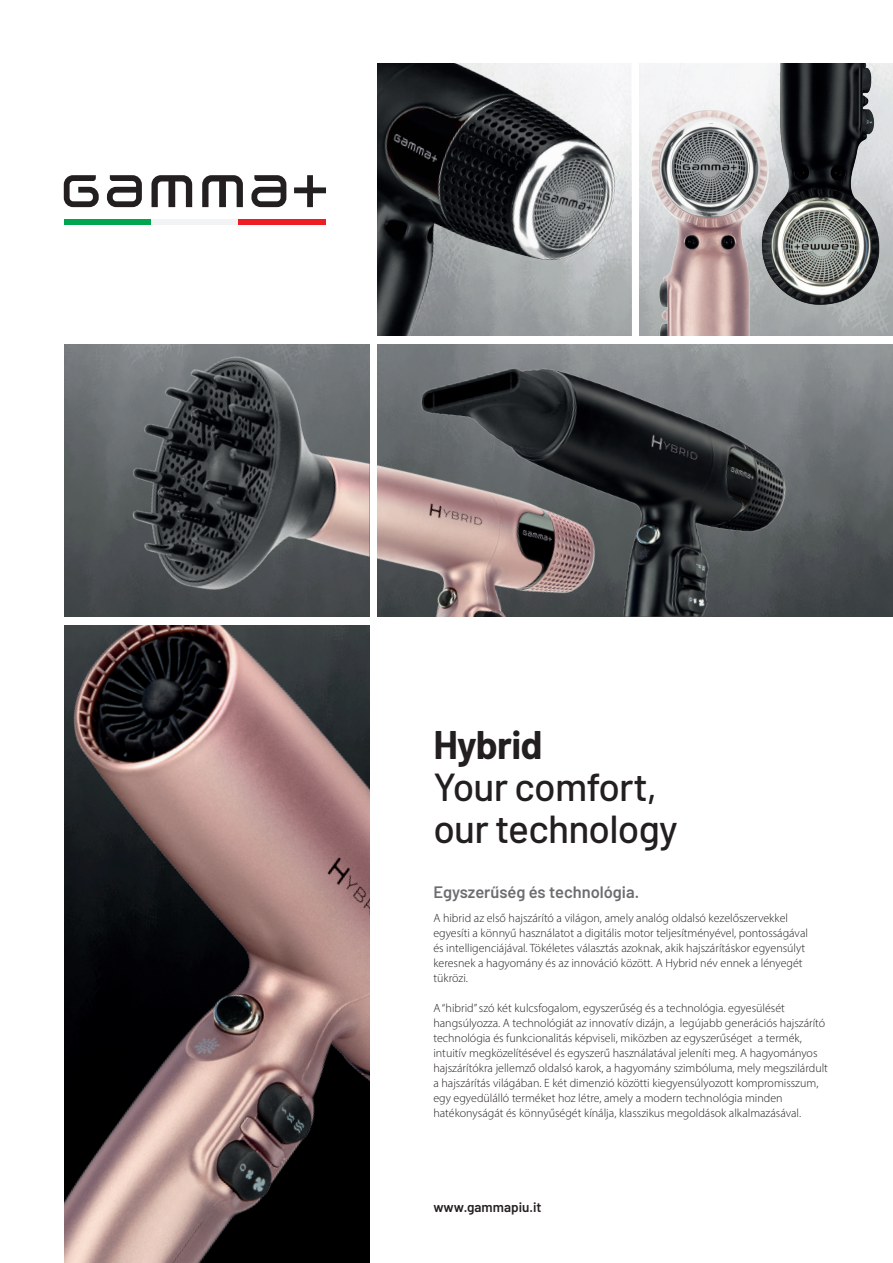
<style>
.page{position:relative;width:893px;height:1263px;background:#fff}
.page>*{position:absolute;margin:0;border:0;box-sizing:border-box;transform-origin:0 0}
.t1{font:500 39px/42px "Barlow";letter-spacing:-.02em;color:#231f20}
.t2{font:700 39px "Barlow";letter-spacing:-.02em;color:#231f20}
.t3{font:600 16.5px "Barlow";color:#6c6d70}
.t4{font:600 13.5px "Barlow";color:#231f20}
.t5{font:300 12px/15px "Myriad Pro";color:#231f20}
</style>
<div class="page">
<img style="left:65px;top:625px;width:305px;height:638px">
<img style="left:378px;top:344px;width:515px;height:273px">
<img style="left:65px;top:344px;width:57px;height:273px">
<img style="left:639px;top:64px;width:254px;height:272px">
<img style="left:623px;top:65px;width:8px;height:271px">
<div style="left:64px;top:219px;width:87px;height:6px;background:#00a54f"></div>
<div style="left:151px;top:219px;width:88px;height:6px;background:#f2f3f4"></div>
<div style="left:239px;top:219px;width:87px;height:6px;background:#ee1d23"></div>
<svg style="left:251px;top:175px;width:35px;height:32px"></svg>
<svg style="left:64px;top:175px;width:35px;height:32px"></svg>
<svg style="left:107px;top:175px;width:35px;height:32px"></svg>
<svg style="left:152px;top:175px;width:40px;height:32px"></svg>
<svg style="left:294px;top:175px;width:32px;height:32px"></svg>
<svg style="left:202px;top:175px;width:41px;height:32px"></svg>
<img style="left:644px;top:100px;width:133px;height:236px">
<img style="left:757px;top:64px;width:129px;height:247px">
<img style="left:377px;top:64px;width:246px;height:272px">
<img style="left:122px;top:344px;width:248px;height:273px">
<img style="left:377px;top:448px;width:20px;height:169px">
<img style="left:397px;top:357px;width:451px;height:260px">
<h1 class="t2" style="left:433px;top:716px;width:111px">Hybrid</h1>
<h1 class="t1" style="left:433px;top:763px;width:246px">Your comfort, our technology</h1>
<h2 class="t3" style="left:433px;top:880px;width:207px">Egyszerűség és technológia.</h2>
<p class="t5" style="left:433px;top:910px;width:376px">A hibrid az első hajszárító a világon, amely analóg oldalsó kezelőszervekkel egyesíti a könnyű használatot a digitális motor teljesítményével, pontosságával és intelligenciájával. Tökéletes választás azoknak, akik hajszárításkor egyensúlyt keresnek a hagyomány és az innováció között. A Hybrid név ennek a lényegét tükrözi.</p>
<p class="t5" style="left:433px;top:1000px;width:396px">A “hibrid” szó két kulcsfogalom, egyszerűség és a technológia. egyesülését hangsúlyozza. A technológiát az innovatív dizájn, a legújabb generációs hajszárító technológia és funkcionalitás képviseli, miközben az egyszerűséget a termék, intuitív megközelítésével és egyszerű használatával jeleníti meg. A hagyományos hajszárítókra jellemző oldalsó karok, a hagyomány szimbóluma, mely megszilárdult a hajszárítás világában. E két dimenzió közötti kiegyensúlyozott kompromisszum, egy egyedülálló terméket hoz létre, amely a modern technológia minden hatékonyságát és könnyűségét kínálja, klasszikus megoldások alkalmazásával.</p>
<p class="t4" style="left:433px;top:1197px;width:110px">www.gammapiu.it</p>
</div>
